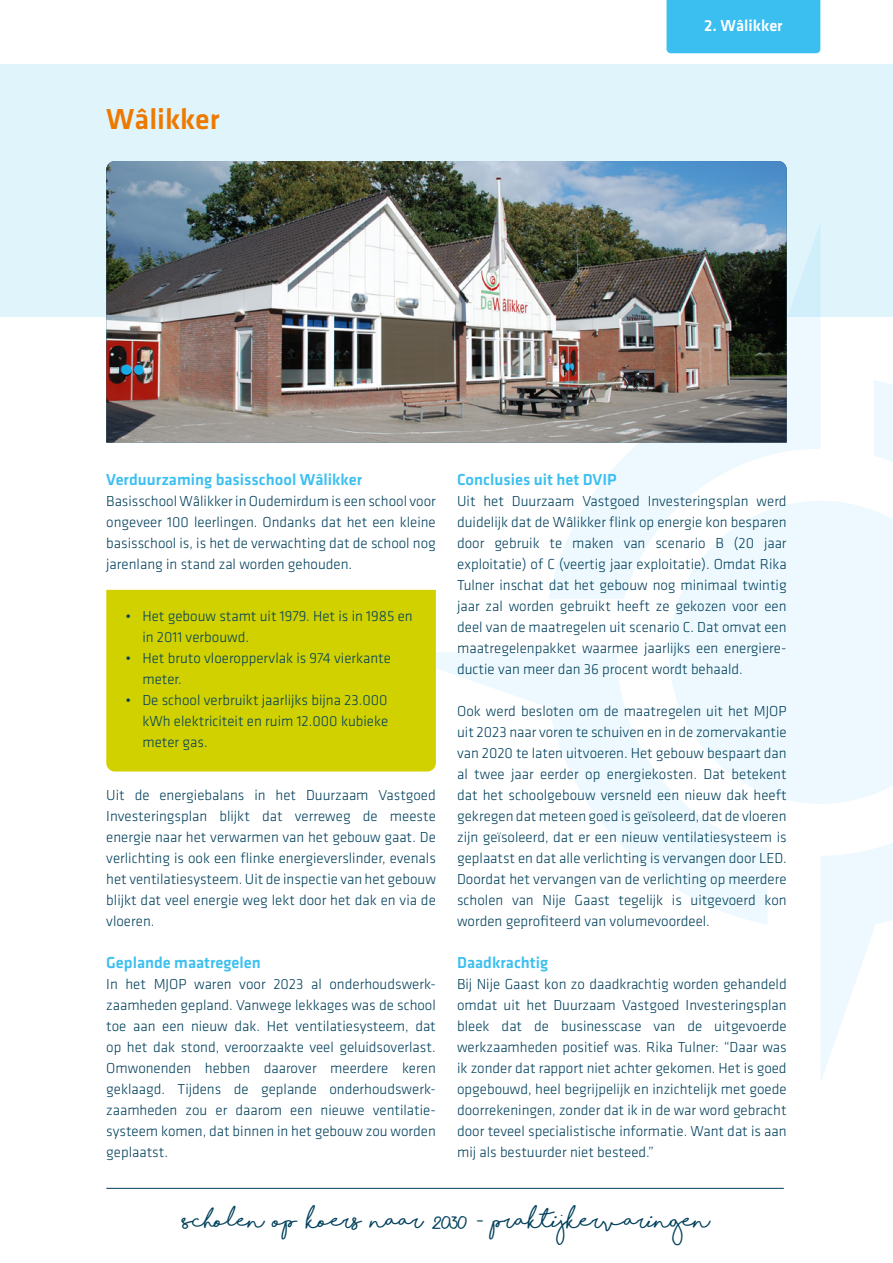
<style>
.page{position:relative;width:893px;height:1263px;background:#fff}
.page>*{position:absolute;margin:0;border:0;box-sizing:border-box;transform-origin:0 0}
.t1{font:500 30px "Klavika";color:#ed7a00}
.t2{font:700 19.5px "Shorelines Script";color:#00405c}
.t3{font:500 16.5px "Klavika";color:#3bbff0}
.t4{font:500 16.5px "Klavika";color:#fff}
.t5{font:300 15px/21px "Klavika";color:#00405c;text-align:justify}
</style>
<div class="page">
<svg style="left:549px;top:316px;width:272px;height:283px;fill:#edf9fe"></svg>
<svg style="left:390px;top:652px;width:377px;height:272px"></svg>
<svg style="left:821px;top:843px;width:72px;height:237px"></svg>
<div style="left:874px;top:380px;width:19px;height:82px;background:#edf9fe"></div>
<svg style="left:669px;top:501px;width:224px;height:303px;fill:#edf9fe"></svg>
<hr style="left:106px;top:1188px;width:678px;height:1px;background:#00405c">
<div style="left:0;top:64px;width:893px;height:252px;background:#e0f4fc"></div>
<img style="left:106px;top:161px;width:681px;height:282px">
<div style="left:106px;top:590px;width:330px;height:181px;background:#d1d100"></div>
<div style="left:666px;top:0;width:154px;height:53px;background:#3bbff0"></div>
<h1 class="t1" style="left:106px;top:99px;width:115px">Wâlikker</h1>
<p class="t4" style="left:704px;top:14px;width:80px">2. Wâlikker</p>
<p class="t3" style="left:106px;top:468px;width:257px">Verduurzaming basisschool Wâlikker</p>
<p class="t5" style="left:106px;top:490px;width:331px">Basisschool Wâlikker in Oudemirdum is een school voor ongeveer 100 leerlingen. Ondanks dat het een kleine basisschool is, is het de verwachting dat de school nog jarenlang in stand zal worden gehouden.</p>
<p class="t5" style="left:142px;top:605px;width:272px;text-indent:-17px">• Het gebouw stamt uit 1979. Het is in 1985 en in 2011 verbouwd.</p>
<p class="t5" style="left:142px;top:647px;width:250px;text-indent:-17px">• Het bruto vloeroppervlak is 974 vierkante meter.</p>
<p class="t5" style="left:142px;top:689px;width:247px;text-indent:-17px">• De school verbruikt jaarlijks bijna 23.000 kWh elektriciteit en ruim 12.000 kubieke meter gas.</p>
<p class="t5" style="left:106px;top:784px;width:331px">Uit de energiebalans in het Duurzaam Vastgoed Investeringsplan blijkt dat verreweg de meeste energie naar het verwarmen van het gebouw gaat. De verlichting is ook een flinke energieverslinder, evenals het ventilatiesysteem. Uit de inspectie van het gebouw blijkt dat veel energie weg lekt door het dak en via de vloeren.</p>
<p class="t3" style="left:106px;top:951px;width:156px">Geplande maatregelen</p>
<p class="t5" style="left:106px;top:973px;width:331px">In het MJOP waren voor 2023 al onderhoudswerk&shy;zaamheden gepland. Vanwege lekkages was de school toe aan een nieuw dak. Het ventilatiesysteem, dat op het dak stond, veroorzaakte veel geluidsoverlast.<br>Omwonenden hebben daarover meerdere keren geklaagd. Tijdens de geplande onderhoudswerk&shy;zaamheden zou er daarom een nieuwe ventilatie&shy;systeem komen, dat binnen in het gebouw zou worden geplaatst.</p>
<p class="t3" style="left:457px;top:468px;width:161px">Conclusies uit het DVIP</p>
<p class="t5" style="left:457px;top:490px;width:331px">Uit het Duurzaam Vastgoed Investeringsplan werd duidelijk dat de Wâlikker flink op energie kon besparen door gebruik te maken van scenario B (20 jaar exploitatie) of C (veertig jaar exploitatie). Omdat Rika Tulner inschat dat het gebouw nog minimaal twintig jaar zal worden gebruikt heeft ze gekozen voor een deel van de maatregelen uit scenario C. Dat omvat een maatregelenpakket waarmee jaarlijks een energiere&shy;ductie van meer dan 36 procent wordt behaald.</p>
<p class="t5" style="left:457px;top:700px;width:331px">Ook werd besloten om de maatregelen uit het MJOP uit 2023 naar voren te schuiven en in de zomervakantie van 2020 te laten uitvoeren. Het gebouw bespaart dan al twee jaar eerder op energiekosten. Dat betekent dat het schoolgebouw versneld een nieuw dak heeft gekregen dat meteen goed is geïsoleerd, dat de vloeren zijn geïsoleerd, dat er een nieuw ventilatiesysteem is geplaatst en dat alle verlichting is vervangen door LED.<br>Doordat het vervangen van de verlichting op meerdere scholen van Nije Gaast tegelijk is uitgevoerd kon worden geprofiteerd van volumevoordeel.</p>
<p class="t3" style="left:457px;top:951px;width:93px">Daadkrachtig</p>
<p class="t5" style="left:457px;top:973px;width:331px">Bij Nije Gaast kon zo daadkrachtig worden gehandeld omdat uit het Duurzaam Vastgoed Investeringsplan bleek dat de businesscase van de uitgevoerde werkzaamheden positief was. Rika Tulner: “Daar was ik zonder dat rapport niet achter gekomen. Het is goed opgebouwd, heel begrijpelijk en inzichtelijk met goede doorrekeningen, zonder dat ik in de war word gebracht door teveel specialistische informatie. Want dat is aan mij als bestuurder niet besteed.”</p>
<h2 class="t2" style="left:183px;top:1213px;width:529px">Scholen op koers naar 2030 - praktijkervaringen</h2>
</div>
